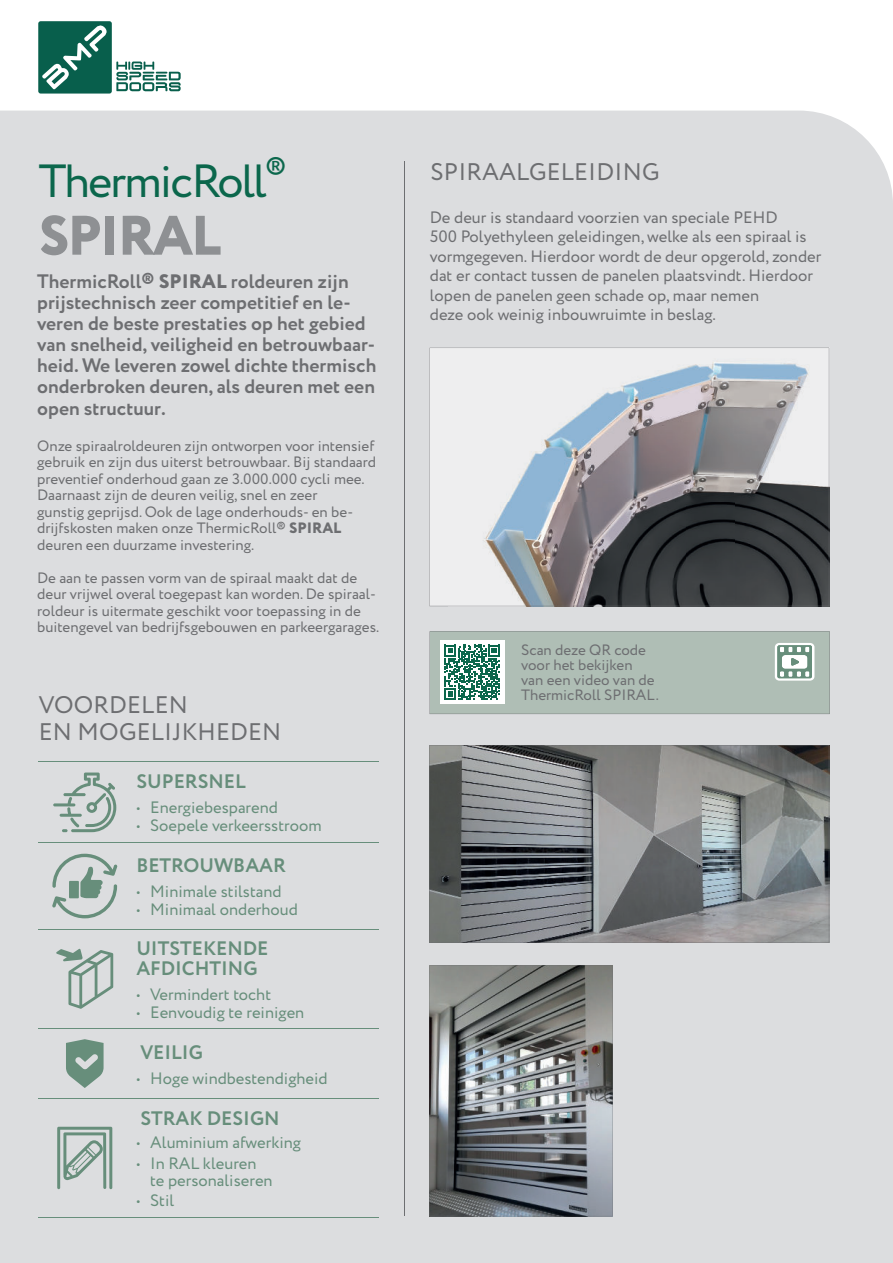
<style>
.page{position:relative;width:893px;height:1263px;background:#fff}
.page>*{position:absolute;margin:0;border:0;box-sizing:border-box;transform-origin:0 0}
.t1{font:800 55.5px "Circe";letter-spacing:-.04em;color:#8e9093}
.t2{font:46.5px "Circe";letter-spacing:-.04em;color:#0b674c}
.t3{font:24px/27px "Circe";letter-spacing:.01em;color:#6d6e71}
.t4{font:700 19.5px/21.1px "Circe";color:#6d6e71}
.t5{font:700 19.5px/19.5px "Circe";color:#678e7b}
.t6{font:16.5px/19.5px "Circe";color:#6d6e71}
.t7{font:16.5px/16.5px "Circe";color:#678e7b}
.t8{font:15px/16.5px "Circe";color:#6d6e71}
.s1{font-weight:800}
</style>
<div class="page">
<div style="left:0;top:111px;width:893px;height:1152px;background:#dcdddf"></div>
<hr style="left:404px;top:162px;width:1px;height:1054px;background:#6d6e71">
<div style="left:38px;top:21px;width:74px;height:73px;background:#085f4c;border-radius:2px"></div>
<svg style="left:42px;top:25px;width:65px;height:65px"></svg>
<svg style="left:116px;top:62px;width:65px;height:29px"></svg>
<svg style="left:430px;top:965px;width:182px;height:251px;background:#777b7d"></svg>
<svg style="left:429px;top:348px;width:400px;height:258px;background:#9ea1a6"></svg>
<svg style="left:429px;top:745px;width:400px;height:198px;background:#7d8082"></svg>
<svg style="left:429px;top:631px;width:401px;height:83px;background:#a9bcb2"></svg>
<div style="left:38px;top:762px;width:341px;height:455px;background:#dcdddf"></div>
<hr style="left:38px;top:761px;width:93px;height:1px;background:#678e7b">
<hr style="left:131px;top:761px;width:248px;height:1px;background:#678e7b">
<hr style="left:38px;top:842px;width:93px;height:1px;background:#678e7b">
<hr style="left:131px;top:842px;width:248px;height:1px;background:#678e7b">
<hr style="left:38px;top:929px;width:93px;height:1px;background:#678e7b">
<hr style="left:131px;top:929px;width:248px;height:1px;background:#678e7b">
<hr style="left:38px;top:1028px;width:93px;height:1px;background:#678e7b">
<hr style="left:131px;top:1028px;width:248px;height:1px;background:#678e7b">
<hr style="left:38px;top:1098px;width:93px;height:1px;background:#678e7b">
<hr style="left:131px;top:1098px;width:248px;height:1px;background:#678e7b">
<hr style="left:38px;top:1217px;width:93px;height:1px;background:#678e7b">
<hr style="left:131px;top:1217px;width:248px;height:1px;background:#678e7b">
<svg style="left:53px;top:772px;width:63px;height:60px;background:#bcc7c4"></svg>
<svg style="left:52px;top:854px;width:65px;height:64px;background:#b7c4bf"></svg>
<svg style="left:56px;top:949px;width:57px;height:60px;background:#bbc6c3"></svg>
<svg style="left:66px;top:1039px;width:38px;height:49px;background:#89a598"></svg>
<svg style="left:57px;top:1127px;width:55px;height:62px;background:#afbeb9"></svg>
<h2 class="t2" style="left:39px;top:162px;width:249px">ThermicRoll<sup>®</sup></h2>
<h1 class="t1" style="left:39px;top:203px;width:184px">SPIRAL</h1>
<p class="t4" style="left:37px;top:271px;width:341px">ThermicRoll® <span class="s1">SPIRAL</span> roldeuren zijn prijstechnisch zeer competitief en le&shy;veren de beste prestaties op het gebied van snelheid, veiligheid en betrouwbaar&shy;heid. We leveren zowel dichte thermisch onderbroken deuren, als deuren met een open structuur.</p>
<p class="t8" style="left:37px;top:438px;width:341px">Onze spiraalroldeuren zijn ontworpen voor intensief gebruik en zijn dus uiterst betrouwbaar. Bij standaard preventief onderhoud gaan ze 3.000.000 cycli mee.<br>Daarnaast zijn de deuren veilig, snel en zeer<br>gunstig geprijsd. Ook de lage onderhouds- en be&shy;drijfskosten maken onze ThermicRoll® <span class="s1">SPIRAL </span>deuren een duurzame investering.</p>
<p class="t8" style="left:37px;top:570px;width:344px">De aan te passen vorm van de spiraal maakt dat de deur vrijwel overal toegepast kan worden. De spiraal&shy;roldeur is uitermate geschikt voor toepassing in de buitengevel van bedrijfsgebouwen en parkeergarages.</p>
<h3 class="t3" style="left:39px;top:693px;width:244px">VOORDELEN<br>EN MOGELIJKHEDEN</h3>
<h3 class="t5" style="left:136px;top:772px;width:111px">SUPERSNEL</h3>
<p class="t7" style="left:136px;top:801px;width:143px">• Energiebesparend</p>
<p class="t7" style="left:136px;top:819px;width:187px">• Soepele verkeersstroom</p>
<h3 class="t5" style="left:136px;top:856px;width:151px">BETROUWBAAR</h3>
<p class="t7" style="left:136px;top:884px;width:147px">• Minimale stilstand</p>
<p class="t7" style="left:136px;top:902px;width:163px">• Minimaal onderhoud</p>
<h3 class="t5" style="left:136px;top:939px;width:134px">UITSTEKENDE<br>AFDICHTING</h3>
<p class="t7" style="left:136px;top:987px;width:136px">• Vermindert tocht</p>
<p class="t7" style="left:136px;top:1005px;width:169px">• Eenvoudig te reinigen</p>
<h3 class="t5" style="left:140px;top:1042px;width:64px">VEILIG</h3>
<p class="t7" style="left:136px;top:1071px;width:193px">• Hoge windbestendigheid</p>
<h3 class="t5" style="left:140px;top:1108px;width:141px">STRAK DESIGN</h3>
<p class="t7" style="left:136px;top:1135px;width:166px">• Aluminium afwerking</p>
<p class="t7" style="left:150px;top:1156px;width:124px;text-indent:-14px">• In RAL kleuren te personaliseren</p>
<p class="t7" style="left:136px;top:1193px;width:39px">• Stil</p>
<h3 class="t3" style="left:430px;top:160px;width:231px">SPIRAALGELEIDING</h3>
<p class="t6" style="left:430px;top:208px;width:393px">De deur is standaard voorzien van speciale PEHD<br>500 Polyethyleen geleidingen, welke als een spiraal is vormgegeven. Hierdoor wordt de deur opgerold, zonder dat er contact tussen de panelen plaatsvindt. Hierdoor lopen de panelen geen schade op, maar nemen<br>deze ook weinig inbouwruimte in beslag.</p>
<p class="t8" style="left:521px;top:643px;width:139px;line-height:15px">Scan deze QR code voor het bekijken<br>van een video van de<br>ThermicRoll SPIRAL.</p>
</div>
